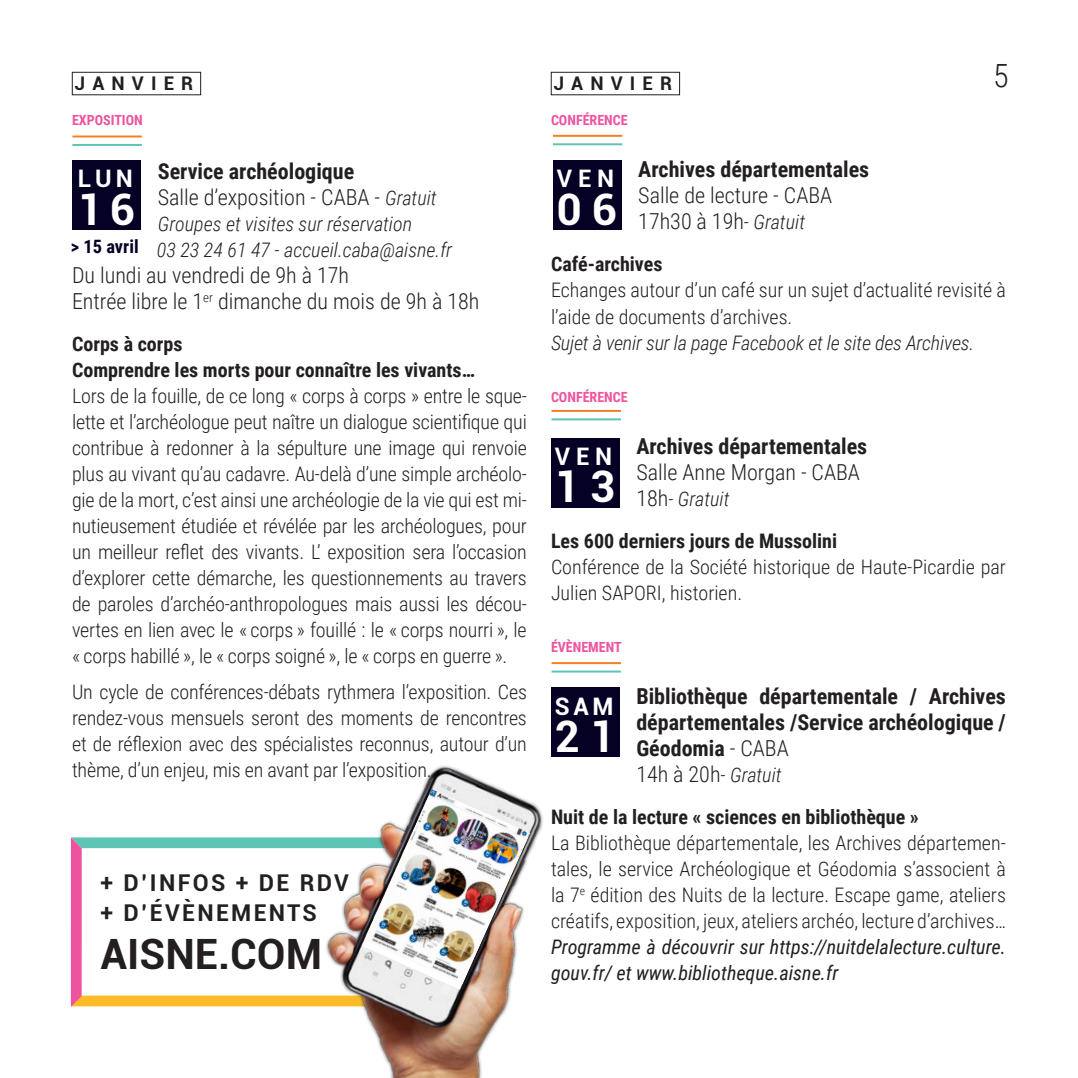
<style>
.page{position:relative;width:1078px;height:1078px;background:#fff}
.page>*{position:absolute;margin:0;border:0;box-sizing:border-box;transform-origin:0 0}
.t1{font:700 43.4px "Roboto";letter-spacing:.24em;color:#fff}
.t2{font:700 41.8px "Roboto";color:#231f20}
.t3{font:300 32px "Roboto Condensed";color:#231f20}
.t4{font:700 24.2px "Roboto";letter-spacing:.205em;color:#fff}
.t5{font:700 23.2px "Roboto";letter-spacing:.1em;color:#231f20}
.t6{font:700 22px/26px "Roboto Condensed";color:#231f20;text-align:justify}
.t7{font:300 22px "Roboto Condensed";color:#231f20}
.t8{font:300 20px/26px "Roboto Condensed";color:#231f20;text-align:justify}
.t9{font:italic 300 20px "Roboto Condensed";color:#231f20}
.t10{font:700 20px "Roboto Condensed";color:#231f20}
.t11{font:italic 20px/26px "Roboto Condensed";color:#231f20}
.t12{font:700 18.8px "Roboto";letter-spacing:.38em;color:#231f20}
.t13{font:700 18.4px "Roboto Condensed";color:#040124}
.t14{font:700 14px "Roboto Condensed";color:#ee539f}
.s1{font-style:italic;font-size:20px}
.s2{font-style:normal;font-size:22px}
.s3{font-weight:300}
</style>
<div class="page">
<hr style="left:553px;top:135px;width:69px;height:2px;background:#f48026">
<hr style="left:72px;top:135px;width:70px;height:2px;background:#f48026">
<hr style="left:551px;top:410px;width:69px;height:2px;background:#f48026">
<hr style="left:551px;top:662px;width:69px;height:2px;background:#f48026">
<hr style="left:553px;top:143px;width:69px;height:2px;background:#5ec4b6">
<hr style="left:72px;top:144px;width:70px;height:2px;background:#5ec4b6">
<hr style="left:551px;top:418px;width:69px;height:2px;background:#5ec4b6">
<hr style="left:551px;top:670px;width:69px;height:2px;background:#5ec4b6">
<div style="left:553px;top:160px;width:68px;height:70px;background:#040124"></div>
<div style="left:72px;top:160px;width:69px;height:70px;background:#040124"></div>
<div style="left:551px;top:437px;width:68px;height:70px;background:#040124"></div>
<div style="left:551px;top:687px;width:68px;height:70px;background:#040124"></div>
<div style="left:72px;top:72px;width:129px;height:23px;border:1px solid #231f20"></div>
<div style="left:551px;top:72px;width:128px;height:23px;border:1px solid #231f20"></div>
<img style="left:312px;top:766px;width:231px;height:311px">
<svg style="left:71px;top:789px;width:458px;height:217px"></svg>
<img style="left:364px;top:789px;width:165px;height:194px">
<div style="left:440px;top:983px;width:11px;height:11px;background:#f2f2f2;border-radius:50%"></div>
<p class="t12" style="left:75px;top:70px;width:120px">JANVIER</p>
<p class="t12" style="left:553px;top:70px;width:120px">JANVIER</p>
<p class="t14" style="left:72px;top:110px;width:72px">EXPOSITION</p>
<p class="t14" style="left:551px;top:110px;width:78px">CONFÉRENCE</p>
<p class="t3" style="left:992px;top:53px;width:17px">5</p>
<p class="t6" style="left:158px;top:157px;width:198px">Service archéologique</p>
<p class="t7" style="left:158px;top:181px;width:280px">Salle d’exposition - CABA - <span class="s1">Gratuit</span></p>
<p class="t9" style="left:158px;top:210px;width:256px">Groupes et visites sur réservation</p>
<p class="t9" style="left:157px;top:236px;width:297px">03 23 24 61 47 - accueil.caba@aisne.fr</p>
<p class="t7" style="left:72px;top:259px;width:278px">Du lundi au vendredi de 9h à 17h</p>
<p class="t7" style="left:72px;top:285px;width:409px">Entrée libre le 1<sup>er</sup> dimanche du mois de 9h à 18h</p>
<p class="t10" style="left:72px;top:330px;width:112px">Corps à corps</p>
<p class="t10" style="left:72px;top:356px;width:404px">Comprendre les morts pour connaître les vivants…</p>
<p class="t8" style="left:72px;top:382px;width:456px">Lors de la fouille, de ce long « corps à corps » entre le sque&shy;lette et l’archéologue peut naître un dialogue scientifique qui contribue à redonner à la sépulture une image qui renvoie plus au vivant qu’au cadavre. Au-delà d’une simple archéolo&shy;gie de la mort, c’est ainsi une archéologie de la vie qui est mi&shy;nutieusement étudiée et révélée par les archéologues, pour un meilleur reflet des vivants. L’ exposition sera l’occasion d’explorer cette démarche, les questionnements au travers de paroles d’archéo-anthropologues mais aussi les décou&shy;vertes en lien avec le « corps » fouillé : le « corps nourri », le « corps habillé », le « corps soigné », le « corps en guerre ».</p>
<p class="t8" style="left:72px;top:678px;width:456px">Un cycle de conférences-débats rythmera l’exposition. Ces rendez-vous mensuels seront des moments de rencontres et de réflexion avec des spécialistes reconnus, autour d’un thème, d’un enjeu, mis en avant par l’exposition.</p>
<p class="t4" style="left:78px;top:162px;width:56px">LUN</p>
<p class="t1" style="left:78px;top:178px;width:59px">16</p>
<p class="t13" style="left:71px;top:233px;width:69px">&gt; 15 avril</p>
<p class="t5" style="left:101px;top:865px;width:250px">+ D’INFOS + DE RDV</p>
<p class="t5" style="left:101px;top:896px;width:218px">+ D’ÉVÈNEMENTS</p>
<p class="t2" style="left:101px;top:923px;width:223px">AISNE.COM</p>
<p class="t6" style="left:638px;top:156px;width:232px">Archives départementales</p>
<p class="t7" style="left:638px;top:180px;width:195px">Salle de lecture - CABA</p>
<p class="t7" style="left:638px;top:206px;width:168px">17h30 à 19h<span class="s1">- Gratuit</span></p>
<p class="t10" style="left:551px;top:250px;width:113px">Café-archives</p>
<p class="t8" style="left:551px;top:276px;width:456px">Echanges autour d’un café sur un sujet d’actualité revisité à l’aide de documents d’archives.</p>
<p class="t9" style="left:551px;top:328px;width:424px">Sujet à venir sur la page Facebook et le site des Archives.</p>
<p class="t14" style="left:551px;top:386px;width:78px">CONFÉRENCE</p>
<p class="t6" style="left:636px;top:432px;width:232px">Archives départementales</p>
<p class="t7" style="left:636px;top:456px;width:225px">Salle Anne Morgan - CABA</p>
<p class="t9" style="left:636px;top:484px;width:94px"><span class="s2">18h</span>- Gratuit</p>
<p class="t10" style="left:551px;top:526px;width:287px">Les 600 derniers jours de Mussolini</p>
<p class="t8" style="left:551px;top:552px;width:456px">Conférence de la Société historique de Haute-Picardie par<br>Julien SAPORI, historien.</p>
<p class="t14" style="left:551px;top:636px;width:72px">ÉVÈNEMENT</p>
<p class="t6" style="left:636px;top:682px;width:371px">Bibliothèque départementale / Archives départementales /Service archéologique / Géodomia <span class="s3">- CABA</span></p>
<p class="t9" style="left:636px;top:760px;width:147px"><span class="s2">14h à 20h</span>- Gratuit</p>
<p class="t10" style="left:551px;top:802px;width:369px">Nuit de la lecture « sciences en bibliothèque »</p>
<p class="t8" style="left:551px;top:828px;width:456px">La Bibliothèque départementale, les Archives départemen&shy;tales, le service Archéologique et Géodomia s’associent à la 7<sup>e</sup> édition des Nuits de la lecture. Escape game, ateliers créatifs, exposition, jeux, ateliers archéo, lecture d’archives…</p>
<p class="t11" style="left:551px;top:932px;width:456px">Programme à découvrir sur https://nuitdelalecture.culture. gouv.fr/ et www.bibliotheque.aisne.fr</p>
<p class="t4" style="left:556px;top:162px;width:59px">VEN</p>
<p class="t1" style="left:556px;top:178px;width:62px">06</p>
<p class="t4" style="left:554px;top:439px;width:59px">VEN</p>
<p class="t1" style="left:554px;top:456px;width:62px">13</p>
<p class="t4" style="left:554px;top:689px;width:60px">SAM</p>
<p class="t1" style="left:554px;top:705px;width:62px">21</p>
</div>
